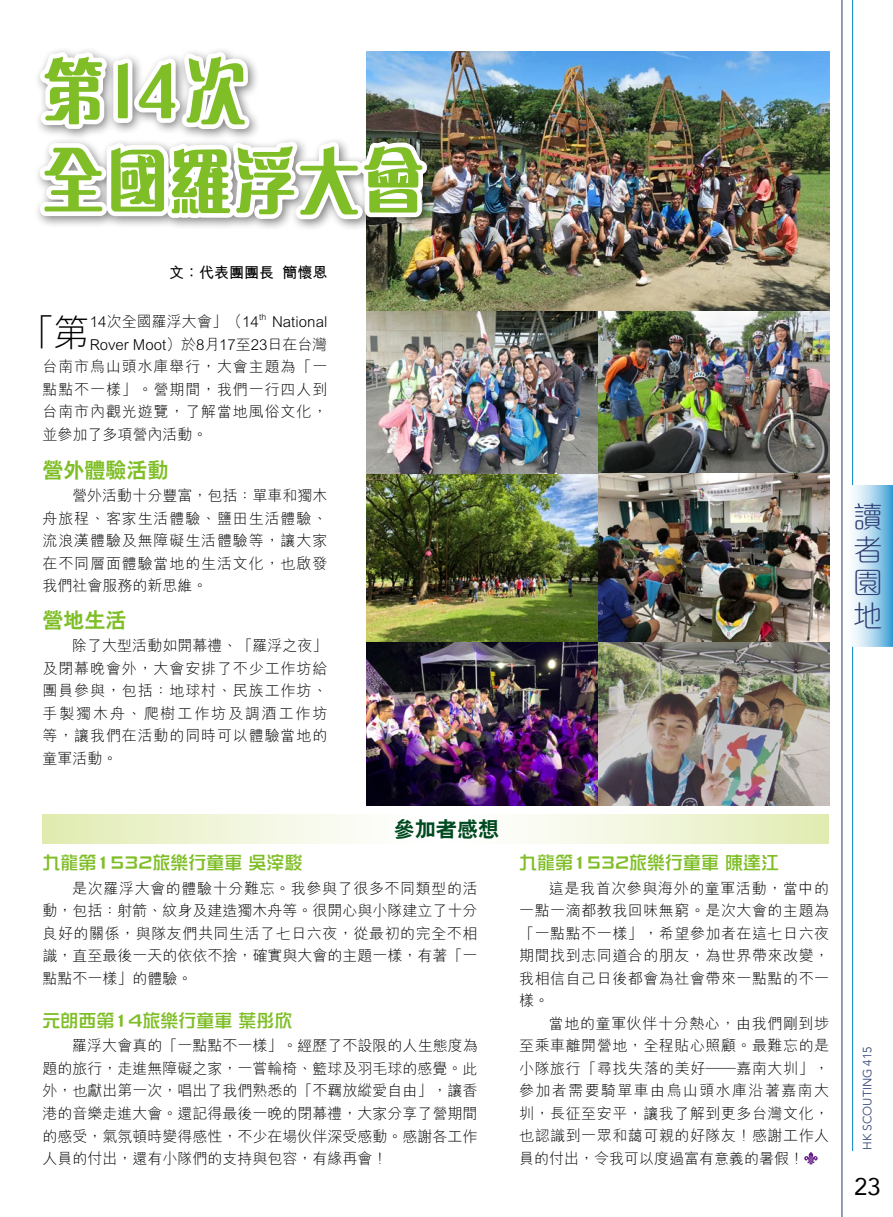
<style>
.page{position:relative;width:893px;height:1217px;background:#fff}
.page>*{position:absolute;margin:0;border:0;box-sizing:border-box;transform-origin:0 0}
.t1{font:700 75.3px/90.3px "M Ngai HK";color:#7fbe26;scale:.85 1}
.t2{font:300 37.05px "M Hei HK";color:#000}
.t3{font:300 30px/33px "M Elle HK";color:#2a3b73;text-align:justify}
.t4{font:24px "Avenir";color:#000}
.t5{font:800 21px "C Hei 2 HK";color:#7fbe26}
.t6{font:800 21px "C Hei 2 HK";color:#004a20}
.t7{font:18px "DF Zong Yi HK W5";color:#7fbe26}
.t8{font:300 15px/22.5px "M Hei HK";letter-spacing:.035em;color:#000;text-align:justify}
.t9{font:300 15px "M Hei HK";letter-spacing:.06em;color:#000}
.t10{font:300 15px "M Hei HK";letter-spacing:-.005em;color:#000}
.t11{font:300 15px "M Hei HK";letter-spacing:.005em;color:#000}
.t12{font:300 15px "M Hei HK";color:#000}
.t13{font:700 15px "M Hei HK";color:#000}
.t14{font:300 12px "Avenir";color:#2a3b73}
.t15{font:300 8.7px "M Hei HK";color:#000}
</style>
<div class="page">
<img style="left:367px;top:641px;width:462px;height:164px">
<img style="left:367px;top:473px;width:462px;height:168px">
<img style="left:367px;top:310px;width:462px;height:163px">
<svg style="left:43px;top:814px;width:786px;height:29px"></svg>
<svg style="left:804px;top:1152px;width:14px;height:11px"></svg>
<img style="left:367px;top:51px;width:462px;height:259px">
<div style="left:34px;top:46px;width:406px;height:186px;background:#000;opacity:.5"></div>
<svg style="left:34px;top:46px;width:401px;height:178px"></svg>
<svg style="left:852px;top:485px;width:41px;height:161px;background:#a7d3ec"></svg>
<hr style="left:842px;top:0;width:1px;height:1216px;background:#2a3b73">
<hr style="left:852px;top:646px;width:1px;height:504px;background:#0082ca">
<hr style="left:852px;top:0;width:1px;height:485px;background:#0082ca">
<h1 class="t1" style="left:42px;top:44px;width:452px">第14次<br>全國羅浮大會</h1>
<p class="t13" style="left:169px;top:261px;width:160px">文：代表團團長 簡懷恩</p>
<h2 class="t2" style="left:18px;top:314px;width:73px">「第</h2>
<p class="t11" style="left:90px;top:314px;width:171px">14次全國羅浮大會」（14</p>
<p class="t15" style="left:259px;top:312px;width:9px">th</p>
<p class="t11" style="left:272px;top:314px;width:57px">National</p>
<p class="t10" style="left:90px;top:336px;width:239px">Rover Moot）於8月17至23日在台灣</p>
<p class="t9" style="left:43px;top:359px;width:286px">台南市烏山頭水庫舉行，大會主題為「一</p>
<p class="t9" style="left:43px;top:381px;width:286px">點點不一樣」。營期間，我們一行四人到</p>
<p class="t9" style="left:43px;top:404px;width:286px">台南市內觀光遊覽，了解當地風俗文化，</p>
<p class="t12" style="left:43px;top:426px;width:166px">並參加了多項營內活動。</p>
<h3 class="t5" style="left:43px;top:459px;width:127px">營外體驗活動</h3>
<p class="t8" style="left:43px;top:484px;width:286px;text-indent:30px">營外活動十分豐富，包括：單車和獨木舟旅程、客家生活體驗、鹽田生活體驗、流浪漢體驗及無障礙生活體驗等，讓大家在不同層面體驗當地的生活文化，也啟發我們社會服務的新思維。</p>
<h3 class="t5" style="left:43px;top:609px;width:85px">營地生活</h3>
<p class="t8" style="left:43px;top:634px;width:286px;text-indent:30px">除了大型活動如開幕禮、「羅浮之夜」及閉幕晚會外，大會安排了不少工作坊給團員參與，包括：地球村、民族工作坊、手製獨木舟、爬樹工作坊及調酒工作坊等，讓我們在活動的同時可以體驗當地的童軍活動。</p>
<h3 class="t6" style="left:394px;top:818px;width:106px">參加者感想</h3>
<p class="t7" style="left:43px;top:852px;width:261px">九龍第1532旅樂行童軍 吳滓駿</p>
<p class="t8" style="left:43px;top:876px;width:437px;text-indent:30px">是次羅浮大會的體驗十分難忘。我參與了很多不同類型的活動，包括：射箭、紋身及建造獨木舟等。很開心與小隊建立了十分良好的關係，與隊友們共同生活了七日六夜，從最初的完全不相識，直至最後一天的依依不捨，確實與大會的主題一樣，有著「一點點不一樣」的體驗。</p>
<p class="t7" style="left:43px;top:1010px;width:251px">元朗西第14旅樂行童軍 葉彤欣</p>
<p class="t8" style="left:43px;top:1034px;width:437px;text-indent:30px">羅浮大會真的「一點點不一樣」。經歷了不設限的人生態度為題的旅行，走進無障礙之家，一嘗輪椅、籃球及羽毛球的感覺。此外，也獻出第一次，唱出了我們熟悉的「不羈放縱愛自由」，讓香港的音樂走進大會。還記得最後一晚的閉幕禮，大家分享了營期間的感受，氣氛頓時變得感性，不少在場伙伴深受感動。感謝各工作人員的付出，還有小隊們的支持與包容，有緣再會！</p>
<p class="t7" style="left:519px;top:852px;width:261px">九龍第1532旅樂行童軍 陳達江</p>
<p class="t8" style="left:519px;top:876px;width:311px;text-indent:30px">這是我首次參與海外的童軍活動，當中的一點一滴都教我回味無窮。是次大會的主題為「一點點不一樣」，希望參加者在這七日六夜期間找到志同道合的朋友，為世界帶來改變，我相信自己日後都會為社會帶來一點點的不一樣。</p>
<p class="t8" style="left:519px;top:1011px;width:311px;text-indent:30px">當地的童軍伙伴十分熱心，由我們剛到埗至乘車離開營地，全程貼心照顧。最難忘的是小隊旅行「尋找失落的美好——嘉南大圳」，參加者需要騎單車由烏山頭水庫沿著嘉南大圳，長征至安平，讓我了解到更多台灣文化，也認識到一眾和藹可親的好隊友！感謝工作人員的付出，令我可以度過富有意義的暑假！</p>
<h3 class="t3" style="left:853px;top:500px;width:30px">讀者園地</h3>
<p class="t14" style="left:860px;top:1149px;width:104px;rotate:-90deg">HK SCOUTING 415</p>
<h3 class="t4" style="left:854px;top:1166px;width:28px">23</h3>
</div>
